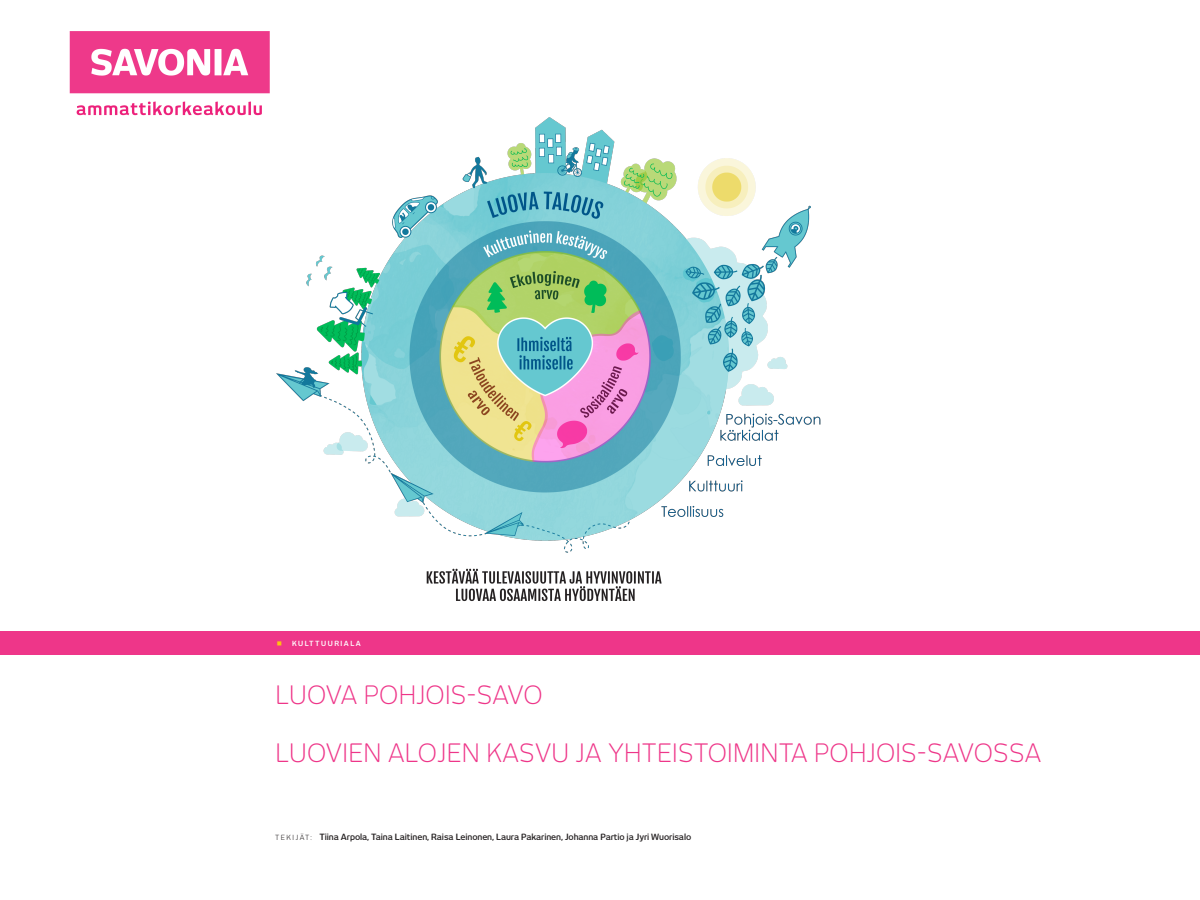
<style>
.page{position:relative;width:1200px;height:900px;background:#fff}
.page>*{position:absolute;margin:0;border:0;box-sizing:border-box;transform-origin:0 0}
.t1{font:300 25px "New June";letter-spacing:.01em;color:#ee3689}
.t2{font:600 8.5px "New June";letter-spacing:-.01em;color:#231f20}
.t3{font:600 7px "New June";letter-spacing:.21em;color:#fff}
.s1{color:#fec210}
.s2{font-weight:400;font-size:7px}
</style>
<div class="page">
<div style="left:0;top:631px;width:1200px;height:24px;background:#ee3689"></div>
<img style="left:69px;top:31px;width:201px;height:85px">
<img style="left:277px;top:118px;width:544px;height:484px">
<p class="t3" style="left:277px;top:639px;width:85px"><span class="s1">■</span> KULTTUURIALA</p>
<p class="t1" style="left:275px;top:680px;width:269px">LUOVA POHJOIS-SAVO</p>
<p class="t1" style="left:275px;top:738px;width:768px">LUOVIEN ALOJEN KASVU JA YHTEISTOIMINTA POHJOIS-SAVOSSA</p>
<p class="t2" style="left:275px;top:832px;width:418px"><span class="s2">T E K I J ÄT :</span> Tiina Arpola, Taina Laitinen, Raisa Leinonen, Laura Pakarinen, Johanna Partio ja Jyri Wuorisalo</p>
</div>
